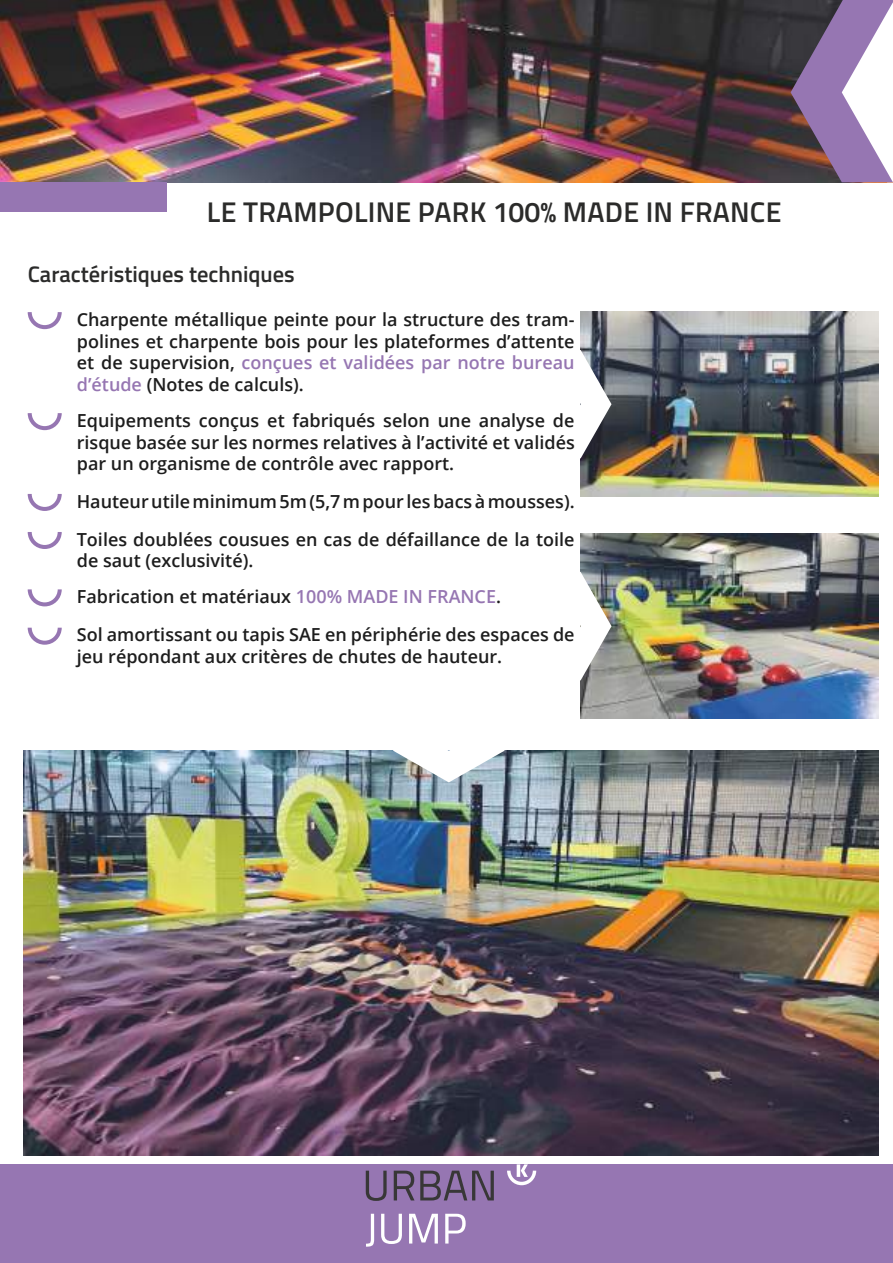
<style>
.page{position:relative;width:893px;height:1263px;background:#fff}
.page>*{position:absolute;margin:0;border:0;box-sizing:border-box;transform-origin:0 0}
.t1{font:600 28.5px "Titillium Web";letter-spacing:.01em;color:#2b2b2a}
.t2{font:600 22.5px "Titillium Web";color:#2b2b2a}
.t3{font:600 18px/21.6px "Open Sans";color:#1d1d1d}
.s1{color:#9676b2}
</style>
<div class="page">
<img style="left:0;top:0;width:791px;height:182px">
<div style="left:0;top:1164px;width:893px;height:99px;background:#9676b2"></div>
<div style="left:0;top:182px;width:167px;height:30px;background:#9676b2"></div>
<svg style="left:791px;top:0;width:102px;height:182px"></svg>
<svg style="left:28px;top:312px;width:34px;height:17px"></svg>
<svg style="left:28px;top:413px;width:34px;height:17px"></svg>
<img style="left:580px;top:312px;width:299px;height:185px">
<img style="left:580px;top:534px;width:299px;height:185px">
<img style="left:23px;top:750px;width:856px;height:405px">
<svg style="left:393px;top:750px;width:111px;height:32px"></svg>
<svg style="left:580px;top:350px;width:31px;height:108px"></svg>
<svg style="left:580px;top:572px;width:31px;height:108px"></svg>
<svg style="left:28px;top:494px;width:34px;height:17px"></svg>
<svg style="left:28px;top:532px;width:34px;height:17px"></svg>
<svg style="left:28px;top:589px;width:34px;height:17px"></svg>
<svg style="left:28px;top:628px;width:34px;height:17px"></svg>
<svg style="left:507px;top:1164px;width:29px;height:21px"></svg>
<svg style="left:366px;top:1214px;width:8px;height:33px"></svg>
<svg style="left:381px;top:1214px;width:21px;height:30px"></svg>
<svg style="left:409px;top:1214px;width:29px;height:29px"></svg>
<svg style="left:445px;top:1214px;width:21px;height:29px"></svg>
<svg style="left:366px;top:1171px;width:21px;height:30px"></svg>
<svg style="left:394px;top:1171px;width:100px;height:29px"></svg>
<h1 class="t1" style="left:207px;top:191px;width:576px">LE TRAMPOLINE PARK 100% MADE IN FRANCE</h1>
<p class="t2" style="left:28px;top:258px;width:269px">Caractéristiques techniques</p>
<p class="t3" style="left:77px;top:308px;width:499px;text-align:justify">Charpente métallique peinte pour la structure des tram&shy;polines et charpente bois pour les plateformes d’attente et de supervision, <span class="s1">conçues et validées par notre bureau d’étude</span> (Notes de calculs).</p>
<p class="t3" style="left:77px;top:409px;width:499px;text-align:justify">Equipements conçus et fabriqués selon une analyse de risque basée sur les normes relatives à l’activité et validés par un organisme de contrôle avec rapport.</p>
<p class="t3" style="left:77px;top:482px;width:499px;line-height:38.1px">Hauteurutileminimum5m(5,7mpour lesbacsàmousses).<br>Toiles doublées cousues en cas de défaillance de la toile</p>
<p class="t3" style="left:77px;top:542px;width:426px;line-height:35.8px">de saut (exclusivité).<br>Fabrication et matériaux <span class="s1">100% MADE IN FRANCE</span>.</p>
<p class="t3" style="left:77px;top:624px;width:499px">Sol amortissant ou tapis SAE en périphérie des espaces de jeu répondant aux critères de chutes de hauteur.</p>
</div>
